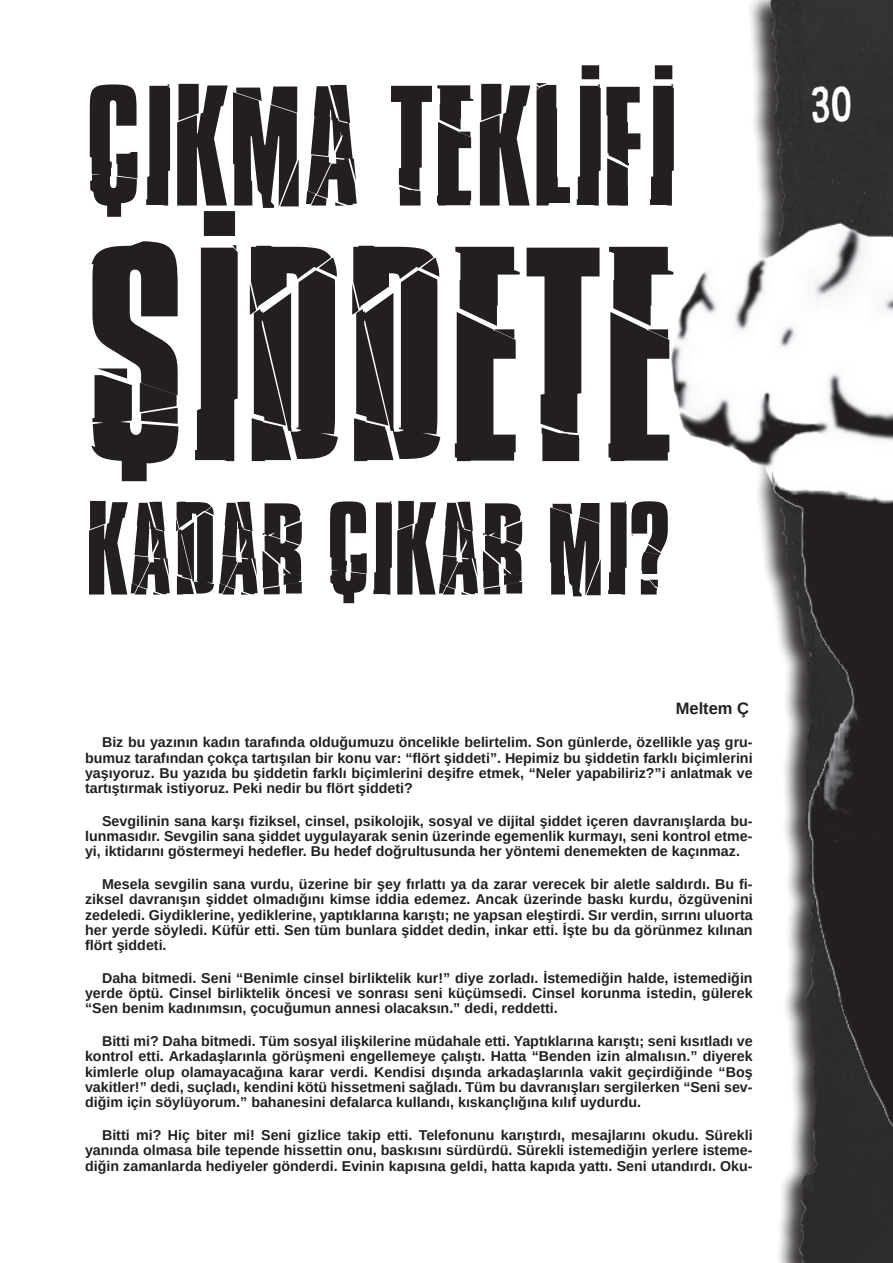
<style>
.page{position:relative;width:893px;height:1263px;background:#fff}
.page>*{position:absolute;margin:0;border:0;box-sizing:border-box;transform-origin:0 0}
.t1{font:264.45px "Bison PR";color:#231f20}
.t2{font:148.35px "Bison PR";color:#231f20}
.t3{font:114.15px "Bison PR";color:#231f20}
.t4{font:49.5px "Flea Market Finds";color:#fff}
.t5{font:700 16.5px "Arimo";color:#231f20}
.t6{font:700 14.25px/15.5px "Arimo";color:#231f20;text-align:justify}
</style>
<div class="page">
<img style="left:750px;top:0;width:143px;height:182px">
<img style="left:671px;top:182px;width:222px;height:1081px">
<h2 class="t2" style="left:85px;top:63px;width:592px">ÇIKMA TEKLİFİ</h2>
<h1 class="t1" style="left:85px;top:207px;width:592px">ŞİDDETE</h1>
<h3 class="t3" style="left:85px;top:485px;width:588px">KADAR ÇIKAR MI?</h3>
<p class="t5" style="left:676px;top:697px;width:75px">Meltem Ç</p>
<p class="t6" style="left:85px;top:735px;width:669px;text-indent:17px">Biz bu yazının kadın tarafında olduğumuzu öncelikle belirtelim. Son günlerde, özellikle yaş gru&shy;bumuz tarafından çokça tartışılan bir konu var: “flört şiddeti”. Hepimiz bu şiddetin farklı biçimlerini yaşıyoruz. Bu yazıda bu şiddetin farklı biçimlerini deşifre etmek, “Neler yapabiliriz?”i anlatmak ve tartıştırmak istiyoruz. Peki nedir bu flört şiddeti?</p>
<p class="t6" style="left:85px;top:813px;width:669px;text-indent:17px">Sevgilinin sana karşı fiziksel, cinsel, psikolojik, sosyal ve dijital şiddet içeren davranışlarda bu&shy;lunmasıdır. Sevgilin sana şiddet uygulayarak senin üzerinde egemenlik kurmayı, seni kontrol etme&shy;yi, iktidarını göstermeyi hedefler. Bu hedef doğrultusunda her yöntemi denemekten de kaçınmaz.</p>
<p class="t6" style="left:85px;top:876px;width:669px;text-indent:17px">Mesela sevgilin sana vurdu, üzerine bir şey fırlattı ya da zarar verecek bir aletle saldırdı. Bu fi&shy;ziksel davranışın şiddet olmadığını kimse iddia edemez. Ancak üzerinde baskı kurdu, özgüvenini zedeledi. Giydiklerine, yediklerine, yaptıklarına karıştı; ne yapsan eleştirdi. Sır verdin, sırrını uluorta her yerde söyledi. Küfür etti. Sen tüm bunlara şiddet dedin, inkar etti. İşte bu da görünmez kılınan flört şiddeti.</p>
<p class="t6" style="left:85px;top:970px;width:669px;text-indent:17px">Daha bitmedi. Seni “Benimle cinsel birliktelik kur!” diye zorladı. İstemediğin halde, istemediğin yerde öptü. Cinsel birliktelik öncesi ve sonrası seni küçümsedi. Cinsel korunma istedin, gülerek “Sen benim kadınımsın, çocuğumun annesi olacaksın.” dedi, reddetti.</p>
<p class="t6" style="left:85px;top:1033px;width:669px;text-indent:17px">Bitti mi? Daha bitmedi. Tüm sosyal ilişkilerine müdahale etti. Yaptıklarına karıştı; seni kısıtladı ve kontrol etti. Arkadaşlarınla görüşmeni engellemeye çalıştı. Hatta “Benden izin almalısın.” diyerek kimlerle olup olamayacağına karar verdi. Kendisi dışında arkadaşlarınla vakit geçirdiğinde “Boş vakitler!” dedi, suçladı, kendini kötü hissetmeni sağladı. Tüm bu davranışları sergilerken “Seni sev&shy;diğim için söylüyorum.” bahanesini defalarca kullandı, kıskançlığına kılıf uydurdu.</p>
<p class="t6" style="left:85px;top:1127px;width:669px;text-indent:17px">Bitti mi? Hiç biter mi! Seni gizlice takip etti. Telefonunu karıştırdı, mesajlarını okudu. Sürekli yanında olmasa bile tepende hissettin onu, baskısını sürdürdü. Sürekli istemediğin yerlere isteme&shy;diğin zamanlarda hediyeler gönderdi. Evinin kapısına geldi, hatta kapıda yattı. Seni utandırdı. Oku-</p>
<h3 class="t4" style="left:811px;top:73px;width:42px">30</h3>
</div>
